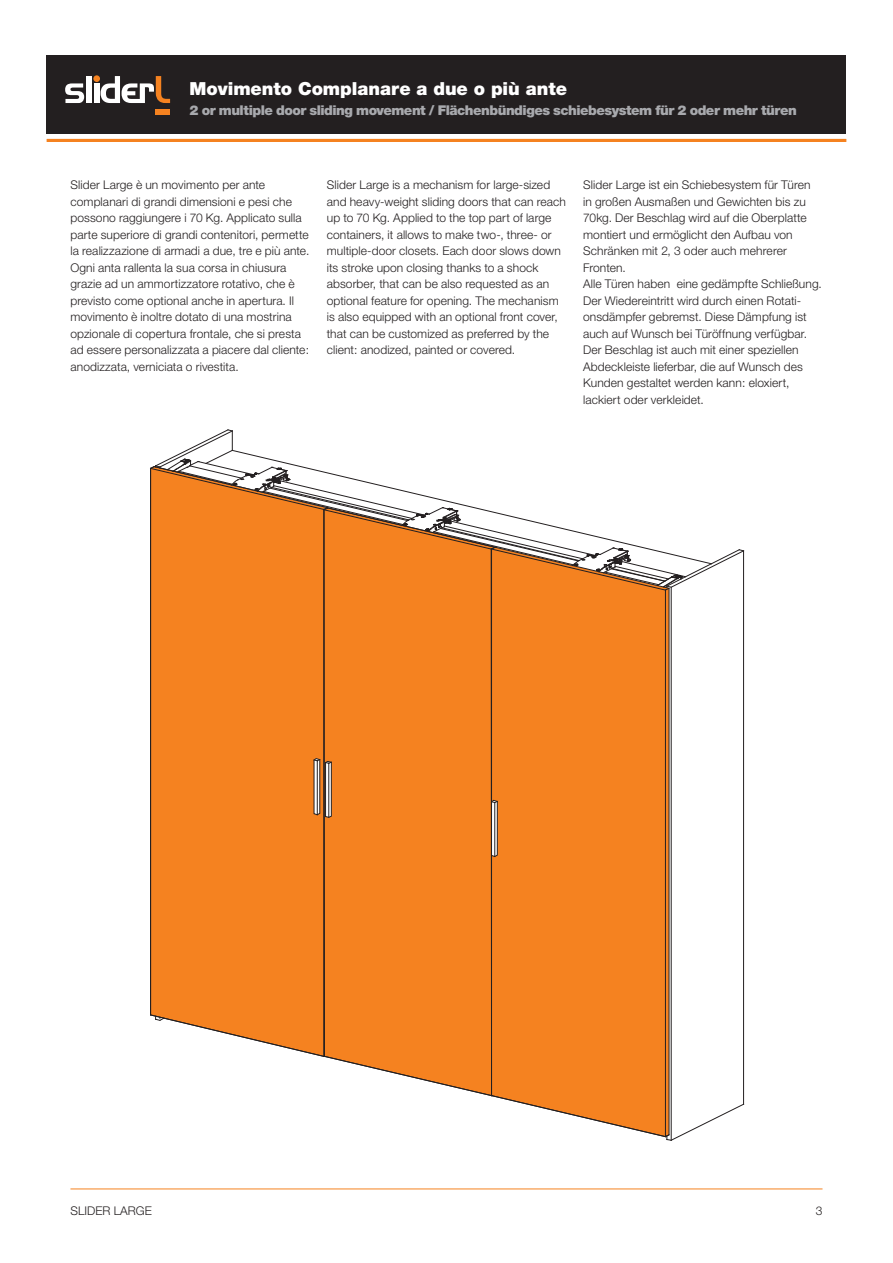
<style>
.page{position:relative;width:893px;height:1263px;background:#fff}
.page>*{position:absolute;margin:0;border:0;box-sizing:border-box;transform-origin:0 0}
.t1{font:900 18px "Helvetica Neue";color:#fff}
.t2{font:900 13.5px "Helvetica Neue";letter-spacing:-.035em;color:#a8a9ad}
.t3{font:300 12px/16.5px "Helvetica Neue";letter-spacing:.01em;color:#231f20}
</style>
<div class="page">
<div style="left:47px;top:55px;width:799px;height:78px;background:#231f20"></div>
<hr style="left:70px;top:1188px;width:752px;height:1px;background:#f58220">
<div style="left:156px;top:109px;width:14px;height:6px;background:#f58220"></div>
<svg style="left:65px;top:83px;width:19px;height:20px"></svg>
<div style="left:86px;top:76px;width:5px;height:27px;background:#fff"></div>
<div style="left:94px;top:83px;width:5px;height:20px;background:#fff"></div>
<div style="left:93px;top:75px;width:7px;height:7px;background:#f58220;border-radius:50%"></div>
<svg style="left:101px;top:76px;width:69px;height:27px"></svg>
<svg style="left:150px;top:429px;width:595px;height:712px"></svg>
<hr style="left:494px;top:802px;width:1px;height:54px;background:#231f20">
<hr style="left:47px;top:139px;width:799px;height:3px;background:#f58220">
<h1 class="t1" style="left:190px;top:78px;width:379px">Movimento Complanare a due o più ante</h1>
<p class="t2" style="left:190px;top:102px;width:609px">2 or multiple door sliding movement / Flächenbündiges schiebesystem für 2 oder mehr türen</p>
<p class="t3" style="left:70px;top:176px;width:240px">Slider Large è un movimento per ante complanari di grandi dimensioni e pesi che possono raggiungere i 70 Kg. Applicato sulla parte superiore di grandi contenitori, permette la realizzazione di armadi a due, tre e più ante.<br>Ogni anta rallenta la sua corsa in chiusura grazie ad un ammortizzatore rotativo, che è previsto come optional anche in apertura. Il movimento è inoltre dotato di una mostrina opzionale di copertura frontale, che si presta ad essere personalizzata a piacere dal cliente: anodizzata, verniciata o rivestita.</p>
<p class="t3" style="left:327px;top:176px;width:241px">Slider Large is a mechanism for large-sized and heavy-weight sliding doors that can reach up to 70 Kg. Applied to the top part of large containers, it allows to make two-, three- or multiple-door closets. Each door slows down its stroke upon closing thanks to a shock absorber, that can be also requested as an optional feature for opening. The mechanism is also equipped with an optional front cover, that can be customized as preferred by the client: anodized, painted or covered.</p>
<p class="t3" style="left:583px;top:176px;width:240px">Slider Large ist ein Schiebesystem für Türen in großen Ausmaßen und Gewichten bis zu 70kg. Der Beschlag wird auf die Oberplatte montiert und ermöglicht den Aufbau von Schränken mit 2, 3 oder auch mehrerer Fronten.<br>Alle Türen haben eine gedämpfte Schließung.<br>Der Wiedereintritt wird durch einen Rotati&shy;onsdämpfer gebremst. Diese Dämpfung ist auch auf Wunsch bei Türöffnung verfügbar.<br>Der Beschlag ist auch mit einer speziellen Abdeckleiste lieferbar, die auf Wunsch des Kunden gestaltet werden kann: eloxiert, lackiert oder verkleidet.</p>
<p class="t3" style="left:70px;top:1202px;width:8px">SLIDER</p>
<p class="t3" style="left:114px;top:1202px;width:9px">LARGE</p>
<p class="t3" style="left:816px;top:1202px;width:8px">3</p>
</div>
